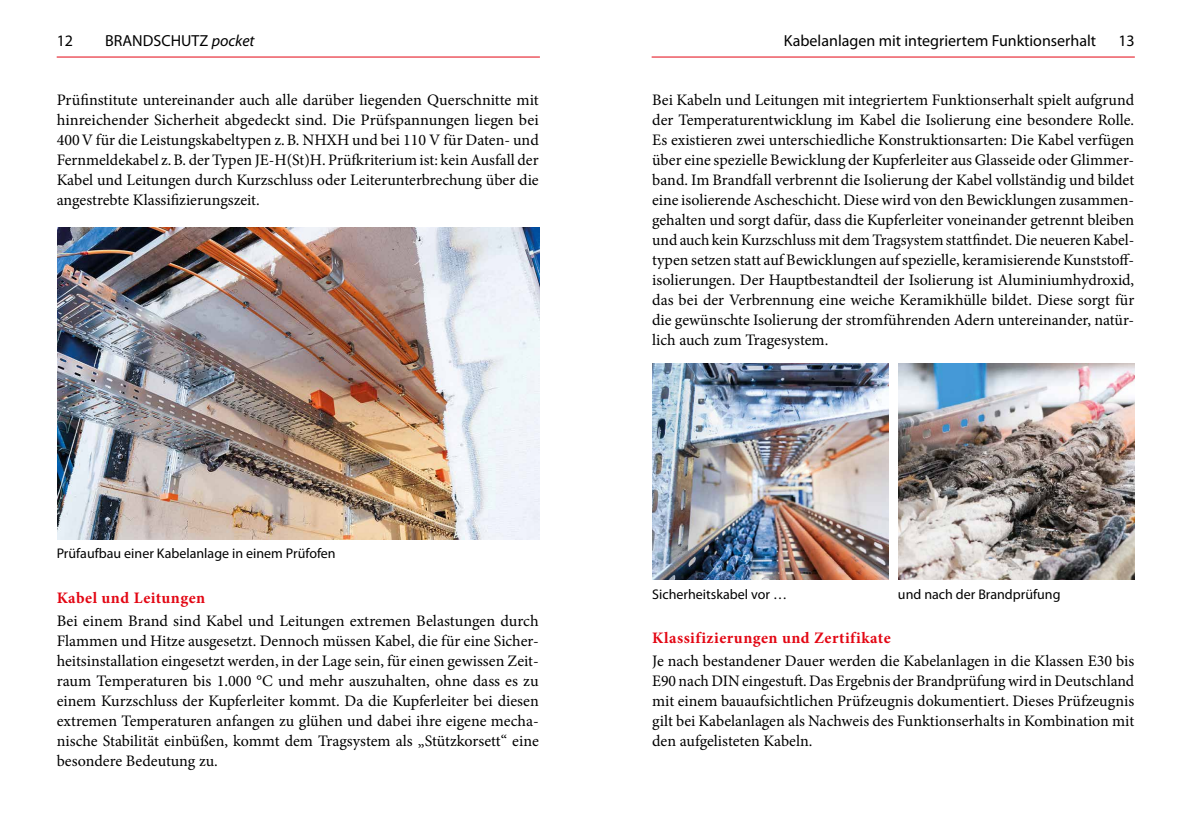
<style>
.page{position:relative;width:1191px;height:840px;background:#fff}
.page>*{position:absolute;margin:0;border:0;box-sizing:border-box;transform-origin:0 0}
.t1{font:16px/20px "Minion Pro";color:#000;text-align:justify}
.t2{font:16px "Myriad Pro";color:#000}
.t3{font:700 16px "Minion Pro";letter-spacing:.03em;color:#e30613}
.t4{font:14px "Myriad Pro";color:#000}
.s1{font-style:italic}
</style>
<div class="page">
<hr style="left:651px;top:56px;width:483px;height:1px;background:#e30613">
<hr style="left:57px;top:56px;width:483px;height:1px;background:#e30613">
<img style="left:58px;top:227px;width:482px;height:312px">
<img style="left:653px;top:363px;width:235px;height:216px">
<img style="left:899px;top:363px;width:235px;height:216px">
<p class="t2" style="left:784px;top:31px;width:314px">Kabelanlagen mit integriertem Funktionserhalt</p>
<p class="t2" style="left:57px;top:31px;width:18px">12</p>
<p class="t2" style="left:105px;top:31px;width:151px">BRANDSCHUTZ <span class="s1">pocket</span></p>
<p class="t2" style="left:1118px;top:31px;width:18px">13</p>
<p class="t1" style="left:57px;top:90px;width:483px">Prüfinstitute untereinander auch alle darüber liegenden Querschnitte mit hinreichender Sicherheit abgedeckt sind. Die Prüfspannungen liegen bei 400V für die Leistungskabeltypen z.B. NHXH und bei 110 V für Daten- und Fernmeldekabel z.B. der Typen JE-H(St)H. Prüfkriterium ist: kein Ausfall der Kabel und Leitungen durch Kurzschluss oder Leiterunterbrechung über die angestrebte Klassifizierungszeit.</p>
<p class="t4" style="left:57px;top:545px;width:280px">Prüfaufbau einer Kabelanlage in einem Prüfofen</p>
<p class="t3" style="left:57px;top:586px;width:150px">Kabel und Leitungen</p>
<p class="t1" style="left:57px;top:610px;width:483px">Bei einem Brand sind Kabel und Leitungen extremen Belastungen durch Flammen und Hitze ausgesetzt. Dennoch müssen Kabel, die für eine Sicher&shy;heitsinstallation eingesetzt werden, in der Lage sein, für einen gewissen Zeit&shy;raum Temperaturen bis 1.000 °C und mehr auszuhalten, ohne dass es zu einem Kurzschluss der Kupferleiter kommt. Da die Kupferleiter bei diesen extremen Temperaturen anfangen zu glühen und dabei ihre eigene mecha&shy;nische Stabilität einbüßen, kommt dem Tragsystem als „Stützkorsett“ eine besondere Bedeutung zu.</p>
<p class="t1" style="left:652px;top:90px;width:483px">Bei Kabeln und Leitungen mit integriertem Funktionserhalt spielt aufgrund der Temperaturentwicklung im Kabel die Isolierung eine besondere Rolle.<br>Es existieren zwei unterschiedliche Konstruktionsarten: Die Kabel verfügen über eine spezielle Bewicklung der Kupferleiter aus Glasseide oder Glimmer&shy;band. Im Brandfall verbrennt die Isolierung der Kabel vollständig und bildet eine isolierende Ascheschicht. Diese wird von den Bewicklungen zusammen&shy;gehalten und sorgt dafür, dass die Kupferleiter voneinander getrennt bleiben und auch kein Kurzschluss mit dem Tragsystem stattfindet. Die neueren Kabel&shy;typen setzen statt auf Bewicklungen auf spezielle, keramisierende Kunststoff&shy;isolierungen. Der Hauptbestandteil der Isolierung ist Aluminiumhydroxid, das bei der Verbrennung eine weiche Keramikhülle bildet. Diese sorgt für die gewünschte Isolierung der stromführenden Adern untereinander, natür&shy;lich auch zum Tragesystem.</p>
<p class="t4" style="left:652px;top:585px;width:136px">Sicherheitskabel vor …</p>
<p class="t4" style="left:898px;top:585px;width:164px">und nach der Brandprüfung</p>
<p class="t3" style="left:652px;top:626px;width:240px">Klassifizierungen und Zertifikate</p>
<p class="t1" style="left:652px;top:650px;width:483px">Je nach bestandener Dauer werden die Kabelanlagen in die Klassen E30 bis E90 nach DIN eingestuft. Das Ergebnis der Brandprüfung wird in Deutschland mit einem bauaufsichtlichen Prüfzeugnis dokumentiert. Dieses Prüfzeugnis gilt bei Kabelanlagen als Nachweis des Funktionserhalts in Kombination mit den aufgelisteten Kabeln.</p>
</div>
